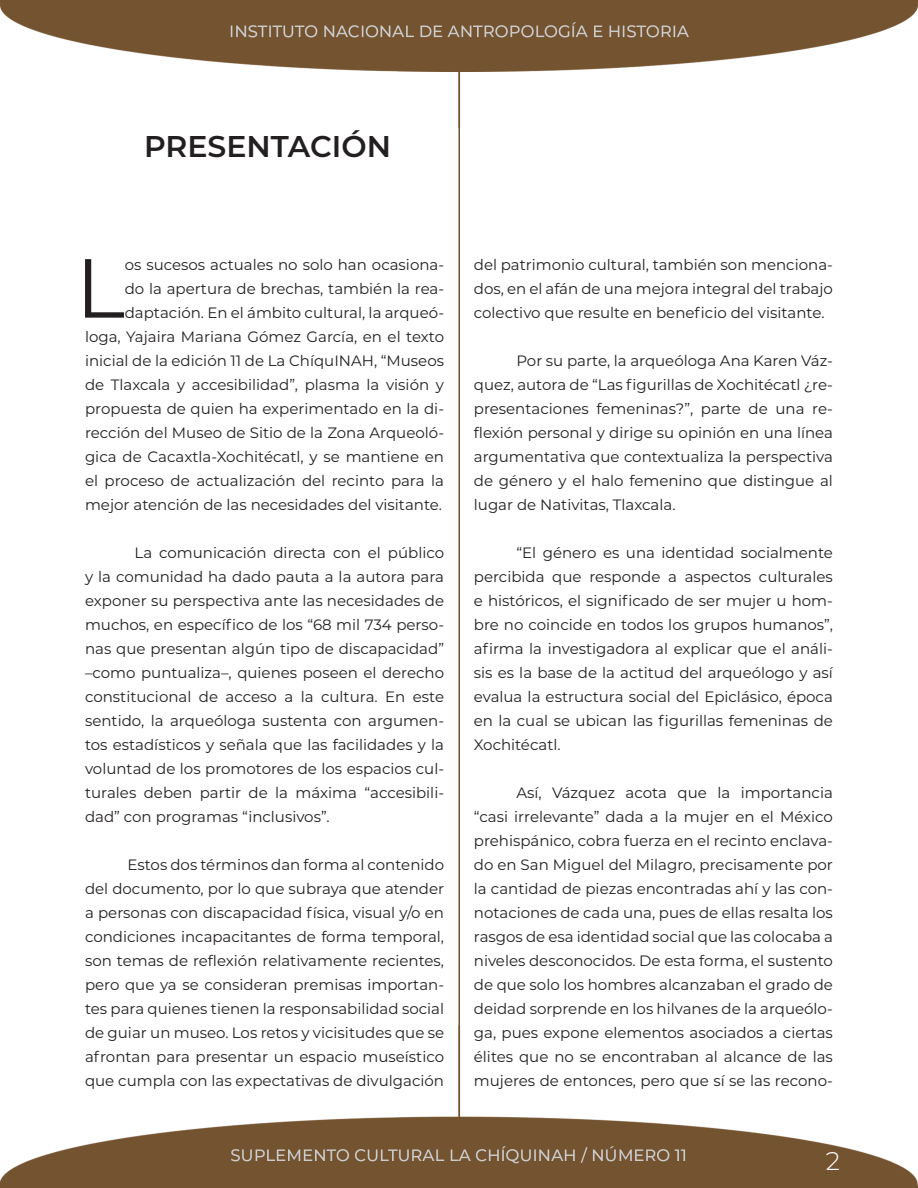
<style>
.page{position:relative;width:918px;height:1188px;background:#fff}
.page>*{position:absolute;margin:0;border:0;box-sizing:border-box;transform-origin:0 0}
.TEXTO{font:83.55px "Montserrat";color:#231f20}
.t1{font:600 30px "Montserrat";color:#231f20}
.TEXTO-2{font:300 25.5px "Montserrat";color:#fff}
.TEXTO-3{font:15px/24px "Montserrat";color:#231f20;text-align:justify}
</style>
<div class="page">
<img style="left:0;top:0;width:918px;height:1188px">
<p class="t1" style="left:144px;top:125px;width:248px">PRESENTACIÓN</p>
<p class="TEXTO-3" style="left:85px;top:252px;width:361px;text-align:right">os sucesos actuales no solo han ocasiona-<br>do la apertura de brechas, también la rea&shy;daptación. En el ámbito cultural, la arqueó-<br>loga, Yajaira Mariana Gómez García, en el texto inicial de la edición 11 de La ChíquINAH, “Museos de Tlaxcala y accesibilidad”, plasma la visión y propuesta de quien ha experimentado en la di&shy;rección del Museo de Sitio de la Zona Arqueoló&shy;gica de Cacaxtla-Xochitécatl, y se mantiene en el proceso de actualización del recinto para la mejor atención de las necesidades del visitante.</p>
<p class="TEXTO-3" style="left:85px;top:540px;width:361px;text-indent:49px">La comunicación directa con el público y la comunidad ha dado pauta a la autora para exponer su perspectiva ante las necesidades de muchos, en específico de los “68 mil 734 perso&shy;nas que presentan algún tipo de discapacidad” –como puntualiza–, quienes poseen el derecho constitucional de acceso a la cultura. En este sentido, la arqueóloga sustenta con argumen&shy;tos estadísticos y señala que las facilidades y la voluntad de los promotores de los espacios cul&shy;turales deben partir de la máxima “accesibili&shy;dad” con programas “inclusivos”.</p>
<p class="TEXTO-3" style="left:85px;top:852px;width:361px;text-indent:43px">Estos dos términos dan forma al contenido del documento, por lo que subraya que atender a personas con discapacidad física, visual y/o en condiciones incapacitantes de forma temporal, son temas de reflexión relativamente recientes, pero que ya se consideran premisas importan&shy;tes para quienes tienen la responsabilidad social de guiar un museo. Los retos y vicisitudes que se afrontan para presentar un espacio museístico que cumpla con las expectativas de divulgación</p>
<p class="TEXTO" style="left:76px;top:231px;width:51px">L</p>
<p class="TEXTO-3" style="left:474px;top:252px;width:361px">del patrimonio cultural, también son menciona&shy;dos, en el afán de una mejora integral del trabajo colectivo que resulte en beneficio del visitante.</p>
<p class="TEXTO-3" style="left:474px;top:348px;width:361px;text-indent:43px">Por su parte, la arqueóloga Ana Karen Váz&shy;quez, autora de “Las figurillas de Xochitécatl ¿re&shy;presentaciones femeninas?”, parte de una re&shy;flexión personal y dirige su opinión en una línea argumentativa que contextualiza la perspectiva de género y el halo femenino que distingue al lugar de Nativitas, Tlaxcala.</p>
<p class="TEXTO-3" style="left:474px;top:540px;width:361px;text-indent:43px">“El género es una identidad socialmente percibida que responde a aspectos culturales e históricos, el significado de ser mujer u hom&shy;bre no coincide en todos los grupos humanos”, afirma la investigadora al explicar que el análi&shy;sis es la base de la actitud del arqueólogo y así evalua la estructura social del Epiclásico, época en la cual se ubican las figurillas femeninas de Xochitécatl.</p>
<p class="TEXTO-3" style="left:474px;top:780px;width:361px;text-indent:43px">Así, Vázquez acota que la importancia “casi irrelevante” dada a la mujer en el México prehispánico, cobra fuerza en el recinto enclava&shy;do en San Miguel del Milagro, precisamente por la cantidad de piezas encontradas ahí y las con&shy;notaciones de cada una, pues de ellas resalta los rasgos de esa identidad social que las colocaba a niveles desconocidos. De esta forma, el sustento de que solo los hombres alcanzaban el grado de deidad sorprende en los hilvanes de la arqueólo&shy;ga, pues expone elementos asociados a ciertas élites que no se encontraban al alcance de las mujeres de entonces, pero que sí se las recono-</p>
<p class="TEXTO-2" style="left:826px;top:1144px;width:16px">2</p>
</div>
